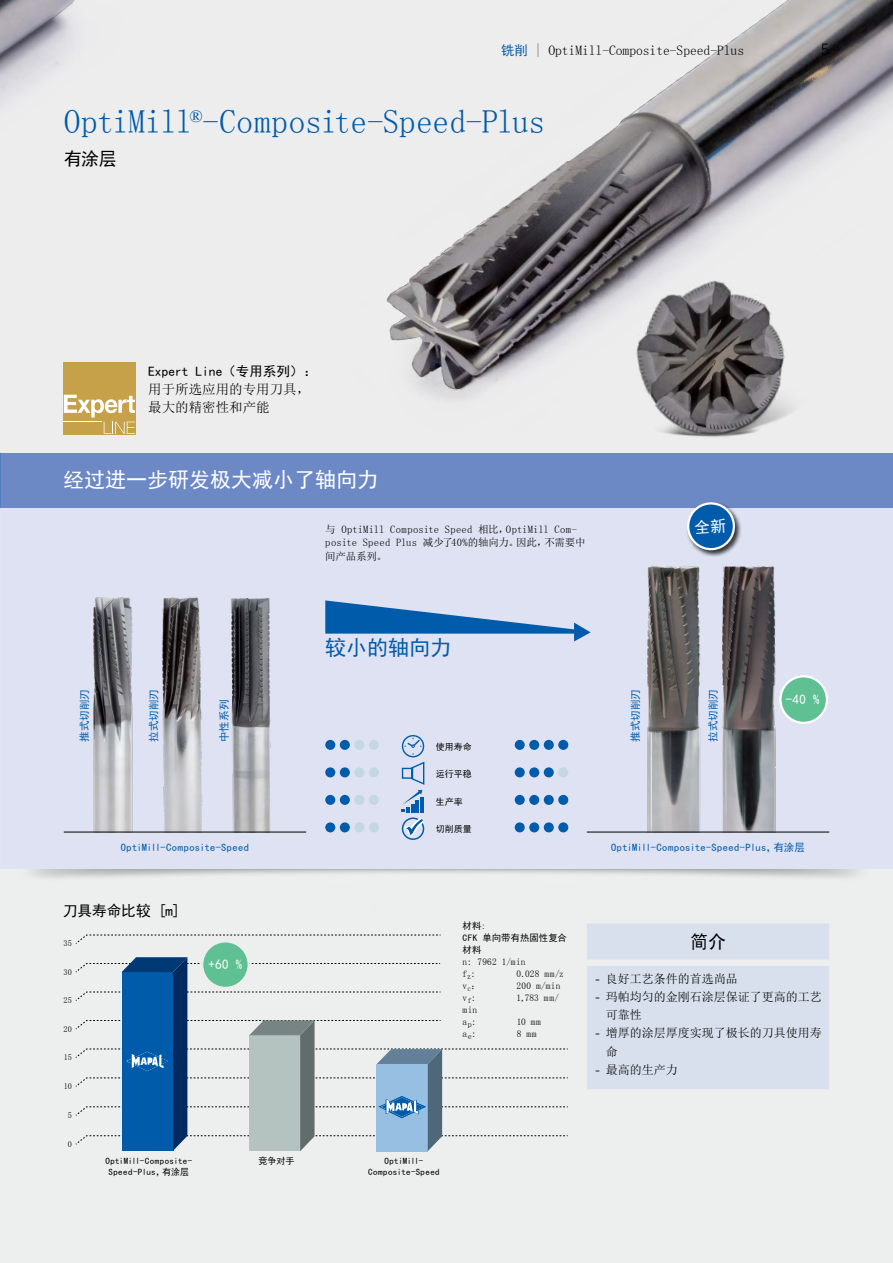
<style>
.page{position:relative;width:893px;height:1263px;background:#fff}
.page>*{position:absolute;margin:0;border:0;box-sizing:border-box;transform-origin:0 0}
.t1{font:33px "Sim Sun";color:#005baa}
.t2{font:21px "Sim Hei";color:#fff}
.t3{font:21px "Sim Hei";color:#005baa}
.t4{font:18px "Sim Hei";color:#000}
.t5{font:300 18px "Rotis Sans Serif W1 G";color:#000}
.t6{font:15px "Sim Hei";color:#000}
.t7{font:13.5px/18px "Sim Sun";color:#000}
.t8{font:13.5px "Sim Hei";color:#000}
.t9{font:13.5px "Sim Hei";color:#fff;scale:.96 1}
.t10{font:12px/18.1px "Sim Sun";color:#000}
.t11{font:10.5px "Sim Hei";letter-spacing:.015em;color:#005baa}
.t12{font:10.5px/13.5px "Sim Sun";letter-spacing:.015em;color:#000}
.t13{font:9.3px/12px "Sim Sun";letter-spacing:.025em;color:#000}
.t14{font:9.3px/12px "Sim Hei";letter-spacing:.01em;color:#000}
.t15{font:9px/10.5px "Sim Hei";letter-spacing:.03em;color:#000;text-align:center}
.t16{font:9px "Sim Hei";color:#000}
.t17{font:9px "Sim Hei";letter-spacing:.02em;color:#000}
.t18{font:9px "Sim Hei";letter-spacing:.04em;color:#000}
.t19{font:8.25px "Sim Sun";letter-spacing:.015em;color:#000}
.s1{font-family:"Sim Hei";color:#005baa}
.s2{font-family:"Rotis Sans Serif W1 G"}
</style>
<div class="page">
<div style="left:0;top:868px;width:893px;height:395px;background:#edefee"></div>
<img style="left:127px;top:0;width:766px;height:453px">
<div style="left:0;top:471px;width:893px;height:397px;background:#dee2f2"></div>
<div style="left:0;top:453px;width:893px;height:54px;background:#6d89c5"></div>
<img style="left:570px;top:209px;width:291px;height:244px">
<img style="left:719px;top:566px;width:60px;height:266px">
<img style="left:642px;top:565px;width:62px;height:267px">
<div style="left:64px;top:362px;width:72px;height:73px;background:#c6a14a"></div>
<svg style="left:127px;top:395px;width:8px;height:39px"></svg>
<img style="left:626px;top:279px;width:176px;height:164px">
<img style="left:92px;top:597px;width:42px;height:235px">
<img style="left:227px;top:598px;width:46px;height:234px">
<img style="left:161px;top:597px;width:42px;height:235px">
<hr style="left:64px;top:832px;width:242px;height:1px;background:#000">
<hr style="left:587px;top:832px;width:242px;height:1px;background:#000">
<div style="left:780px;top:676px;width:47px;height:47px;background:#5fc093;border-radius:50%"></div>
<div style="left:779px;top:675px;width:49px;height:49px;border:2px solid #fff;border-radius:50%"></div>
<svg style="left:75px;top:934px;width:366px;height:10px"></svg>
<svg style="left:202px;top:941px;width:47px;height:47px"></svg>
<div style="left:201px;top:940px;width:49px;height:49px;border:2px solid #edefee;border-radius:50%"></div>
<svg style="left:75px;top:957px;width:493px;height:194px"></svg>
<img style="left:0;top:0;width:127px;height:453px">
<div style="left:325px;top:740px;width:10px;height:10px;background:#005baa;border-radius:50%"></div>
<div style="left:340px;top:740px;width:10px;height:10px;background:#005baa;border-radius:50%"></div>
<div style="left:354px;top:740px;width:10px;height:10px;background:#c4d8e2;border-radius:50%"></div>
<div style="left:369px;top:740px;width:10px;height:10px;background:#c4d8e2;border-radius:50%"></div>
<div style="left:515px;top:740px;width:10px;height:10px;background:#005baa;border-radius:50%"></div>
<div style="left:529px;top:740px;width:10px;height:10px;background:#005baa;border-radius:50%"></div>
<div style="left:544px;top:740px;width:10px;height:10px;background:#005baa;border-radius:50%"></div>
<div style="left:558px;top:740px;width:10px;height:10px;background:#005baa;border-radius:50%"></div>
<div style="left:325px;top:767px;width:10px;height:10px;background:#005baa;border-radius:50%"></div>
<div style="left:340px;top:767px;width:10px;height:10px;background:#005baa;border-radius:50%"></div>
<div style="left:354px;top:767px;width:10px;height:10px;background:#c4d8e2;border-radius:50%"></div>
<div style="left:369px;top:767px;width:10px;height:10px;background:#c4d8e2;border-radius:50%"></div>
<div style="left:515px;top:767px;width:10px;height:10px;background:#005baa;border-radius:50%"></div>
<div style="left:529px;top:767px;width:10px;height:10px;background:#005baa;border-radius:50%"></div>
<div style="left:544px;top:767px;width:10px;height:10px;background:#005baa;border-radius:50%"></div>
<div style="left:558px;top:767px;width:10px;height:10px;background:#c4d8e2;border-radius:50%"></div>
<div style="left:325px;top:795px;width:10px;height:10px;background:#005baa;border-radius:50%"></div>
<div style="left:340px;top:795px;width:10px;height:10px;background:#005baa;border-radius:50%"></div>
<div style="left:354px;top:795px;width:10px;height:10px;background:#c4d8e2;border-radius:50%"></div>
<div style="left:369px;top:795px;width:10px;height:10px;background:#c4d8e2;border-radius:50%"></div>
<div style="left:515px;top:795px;width:10px;height:10px;background:#005baa;border-radius:50%"></div>
<div style="left:529px;top:795px;width:10px;height:10px;background:#005baa;border-radius:50%"></div>
<div style="left:544px;top:795px;width:10px;height:10px;background:#005baa;border-radius:50%"></div>
<div style="left:558px;top:795px;width:10px;height:10px;background:#005baa;border-radius:50%"></div>
<div style="left:325px;top:822px;width:10px;height:10px;background:#005baa;border-radius:50%"></div>
<div style="left:340px;top:822px;width:10px;height:10px;background:#005baa;border-radius:50%"></div>
<div style="left:354px;top:822px;width:10px;height:10px;background:#c4d8e2;border-radius:50%"></div>
<div style="left:369px;top:822px;width:10px;height:10px;background:#c4d8e2;border-radius:50%"></div>
<div style="left:402px;top:817px;width:22px;height:23px;border:1px solid #005baa;border-radius:50%"></div>
<svg style="left:401px;top:735px;width:24px;height:104px"></svg>
<div style="left:515px;top:822px;width:10px;height:10px;background:#005baa;border-radius:50%"></div>
<div style="left:529px;top:822px;width:10px;height:10px;background:#005baa;border-radius:50%"></div>
<div style="left:544px;top:822px;width:10px;height:10px;background:#005baa;border-radius:50%"></div>
<div style="left:558px;top:822px;width:10px;height:10px;background:#005baa;border-radius:50%"></div>
<div style="left:587px;top:923px;width:242px;height:166px;background:#d7e0ec"></div>
<svg style="left:325px;top:600px;width:266px;height:41px"></svg>
<div style="left:686px;top:501px;width:56px;height:56px;background:#000;opacity:.75"></div>
<svg style="left:687px;top:502px;width:48px;height:49px"></svg>
<p class="t7" style="left:501px;top:41px;width:244px"><span class="s1">铣削</span> | OptiMill-Composite-Speed-Plus</p>
<h1 class="t1" style="left:64px;top:105px;width:483px">OptiMill<sup>®</sup>-Composite-Speed-Plus</h1>
<h3 class="t4" style="left:64px;top:149px;width:55px">有涂层</h3>
<h3 class="t5" style="left:820px;top:39px;width:10px">5</h3>
<p class="t8" style="left:148px;top:364px;width:170px">Expert Line（专用系列）：</p>
<p class="t7" style="left:148px;top:380px;width:163px">用于所选应用的专用刀具，最大的精密性和产能</p>
<h2 class="t2" style="left:63px;top:469px;width:316px">经过进一步研发极大减小了轴向力</h2>
<p class="t12" style="left:325px;top:522px;width:262px">与 OptiMill Composite Speed 相比，OptiMill Com&shy;posite Speed Plus 减少了40%的轴向力。因此，不需要中间产品系列。</p>
<h2 class="t3" style="left:325px;top:637px;width:128px">较小的轴向力</h2>
<p class="t11" style="left:79px;top:742px;width:54px;rotate:-90deg">推式切削刃</p>
<p class="t11" style="left:149px;top:742px;width:54px;rotate:-90deg">拉式切削刃</p>
<p class="t11" style="left:219px;top:742px;width:44px;rotate:-90deg">中性系列</p>
<p class="t11" style="left:630px;top:742px;width:54px;rotate:-90deg">推式切削刃</p>
<p class="t11" style="left:708px;top:742px;width:54px;rotate:-90deg">拉式切削刃</p>
<p class="t16" style="left:436px;top:742px;width:37px">使用寿命</p>
<p class="t16" style="left:436px;top:770px;width:37px">运行平稳</p>
<p class="t16" style="left:436px;top:797px;width:28px">生产率</p>
<p class="t16" style="left:436px;top:825px;width:37px">切削质量</p>
<p class="t9" style="left:786px;top:692px;width:37px">-40 %</p>
<p class="t11" style="left:121px;top:841px;width:130px">OptiMill-Composite-Speed</p>
<p class="t11" style="left:611px;top:841px;width:195px">OptiMill-Composite-Speed-Plus，有涂层</p>
<h3 class="t6" style="left:63px;top:903px;width:118px">刀具寿命比较 [m]</h3>
<p class="t19" style="left:64px;top:939px;width:10px">35</p>
<p class="t19" style="left:64px;top:968px;width:10px">30</p>
<p class="t19" style="left:64px;top:996px;width:10px">25</p>
<p class="t19" style="left:64px;top:1025px;width:10px">20</p>
<p class="t19" style="left:64px;top:1053px;width:10px">15</p>
<p class="t19" style="left:64px;top:1082px;width:9px">10</p>
<p class="t19" style="left:68px;top:1111px;width:6px">5</p>
<p class="t19" style="left:68px;top:1140px;width:6px">0</p>
<p class="t9" style="left:208px;top:957px;width:37px">+60 %</p>
<p class="t17" style="left:105px;top:1156px;width:88px">OptiMill-Composite-</p>
<p class="t16" style="left:258px;top:1156px;width:38px">竞争对手</p>
<p class="t18" style="left:109px;top:1167px;width:82px">Speed-Plus，有涂层</p>
<p class="t14" style="left:463px;top:920px;width:106px">材料:<br>CFK 单向带有热固性复合材料</p>
<p class="t13" style="left:463px;top:956px;width:64px">n: 7962 1/min f<sub>z</sub>:</p>
<p class="t13" style="left:517px;top:968px;width:49px">0.028 mm/z</p>
<p class="t13" style="left:463px;top:980px;width:19px">v<sub>c</sub>：</p>
<p class="t13" style="left:517px;top:980px;width:45px">200 m/min</p>
<p class="t13" style="left:463px;top:992px;width:15px">v<sub>f</sub>:</p>
<p class="t13" style="left:517px;top:992px;width:44px">1,783 mm/</p>
<p class="t13" style="left:463px;top:1004px;width:16px">min a<sub>p</sub>:</p>
<p class="t13" style="left:517px;top:1016px;width:26px">10 mm</p>
<p class="t13" style="left:463px;top:1028px;width:15px">a<sub>e</sub>:</p>
<p class="t13" style="left:517px;top:1028px;width:21px">8 mm</p>
<h3 class="t4" style="left:690px;top:932px;width:37px">简介</h3>
<p class="t10" style="left:595px;top:969px;width:144px"><span class="s2">-</span> 良好工艺条件的首选尚品</p>
<p class="t10" style="left:606px;top:988px;width:217px;text-indent:-11px"><span class="s2">-</span> 玛帕均匀的金刚石涂层保证了更高的工艺可靠性</p>
<p class="t10" style="left:606px;top:1024px;width:217px;text-indent:-11px"><span class="s2">-</span> 增厚的涂层厚度实现了极长的刀具使用寿命</p>
<p class="t10" style="left:595px;top:1060px;width:84px"><span class="s2">-</span> 最高的生产力</p>
<p class="t15" style="left:368px;top:1156px;width:73px">OptiMill-<br>Composite-Speed</p>
</div>
